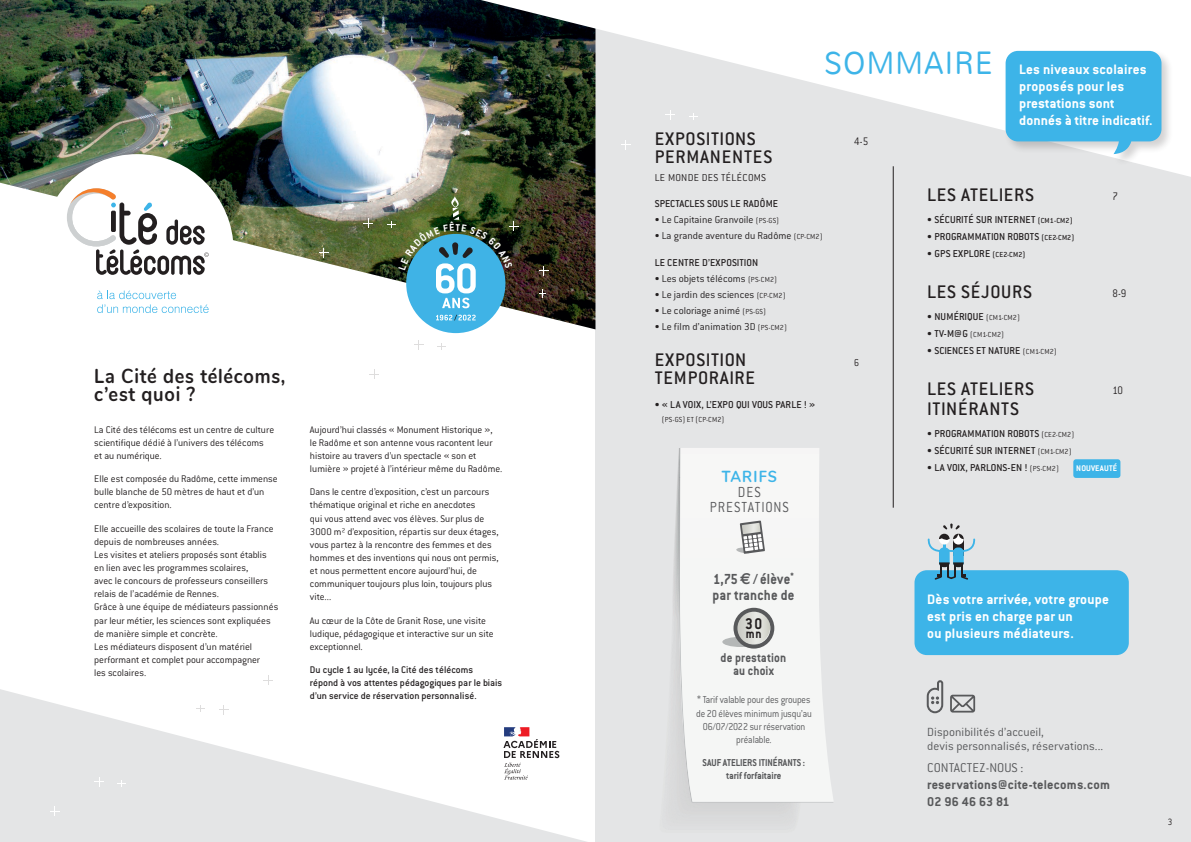
<style>
.page{position:relative;width:1191px;height:842px;background:#fff}
.page>*{position:absolute;margin:0;border:0;box-sizing:border-box;transform-origin:0 0}
.t1{font:700 20.2px/18.2px "Nunito";letter-spacing:.04em;color:#231f20;scale:.9 1}
.t2{font:500 20px/18px "Conduit ITC";letter-spacing:.04em;color:#231f20}
.t3{font:700 17px "Conduit ITC";color:#231f20;scale:.9 1}
.t4{font:700 16px/16px "Conduit ITC";letter-spacing:.015em;color:#58595b;scale:.9 1}
.t5{font:300 16px/15px "Conduit ITC";letter-spacing:.065em;color:#58595b;text-align:center;scale:.9 1}
.t6{font:700 16px "Nunito";letter-spacing:.08em;color:#3db4e8;scale:.9 1}
.t7{font:700 15px/17px "Conduit ITC";letter-spacing:.015em;color:#fff}
.t8{font:700 14px/17px "Conduit ITC";letter-spacing:.015em;color:#58595b}
.t9{font:700 14px/13px "Conduit ITC";letter-spacing:.015em;color:#58595b;text-align:center;scale:.9 1}
.t10{font:300 14px "Conduit ITC";color:#58595b}
.t11{font:700 14px "Conduit ITC";color:#231f20;scale:.9 1}
.t12{font:300 13px/14px "Conduit ITC";letter-spacing:.005em;color:#58595b}
.t13{font:300 12px "Conduit ITC";color:#231f20;scale:.9 1}
.t14{font:500 11px "Conduit ITC";letter-spacing:.015em;color:#231f20}
.t15{font:300 11px "Conduit ITC";letter-spacing:.005em;color:#231f20}
.t16{font:300 11px/13.2px "Conduit ITC";letter-spacing:-.015em;color:#58595b;text-align:center;scale:.9 1}
.t17{font:700 11px/13.2px "Conduit ITC";color:#58595b;text-align:center;scale:.9 1}
.t18{font:300 11px "Conduit ITC";letter-spacing:.025em;color:#231f20}
.t19{font:300 11px "Conduit ITC";letter-spacing:.005em;color:#231f20;scale:.9 1}
.t20{font:300 10.6px/13.1px "Conduit ITC";letter-spacing:-.005em;color:#231f20}
.t21{font:500 10.6px/13.1px "Conduit ITC";color:#231f20}
.t22{font:300 10px "Conduit ITC";color:#231f20;scale:.9 1}
.t23{font:700 9px "Conduit ITC";letter-spacing:.015em;color:#fff}
.t24{font:300 8px "Conduit ITC";letter-spacing:.015em;color:#231f20}
.s1{font-family:"Nunito";font-weight:300;font-size:32px;color:#3db4e8}
.s2{font-size:8px}
.s3{font-weight:300;font-size:8px}
.s4{font-weight:500;font-size:11px}
.s5{font-family:"Euro Sans"}
</style>
<div class="page">
<div style="left:595px;top:0;width:596px;height:842px;background:#e4e5e6"></div>
<svg style="left:0;top:689px;width:587px;height:153px;fill:#e4e5e6"></svg>
<img style="left:0;top:0;width:595px;height:329px">
<hr style="left:893px;top:166px;width:1px;height:342px;background:#231f20">
<svg style="left:219px;top:705px;width:10px;height:10px"></svg>
<svg style="left:197px;top:705px;width:8px;height:7px"></svg>
<svg style="left:263px;top:675px;width:10px;height:10px"></svg>
<svg style="left:414px;top:340px;width:10px;height:10px"></svg>
<svg style="left:437px;top:343px;width:9px;height:7px"></svg>
<svg style="left:369px;top:369px;width:10px;height:10px"></svg>
<svg style="left:94px;top:777px;width:10px;height:10px"></svg>
<svg style="left:118px;top:780px;width:8px;height:7px"></svg>
<svg style="left:50px;top:806px;width:10px;height:10px"></svg>
<svg style="left:926px;top:680px;width:18px;height:34px"></svg>
<svg style="left:950px;top:695px;width:25px;height:17px"></svg>
<svg style="left:481px;top:0;width:710px;height:177px"></svg>
<div style="left:914px;top:570px;width:214px;height:85px;background:#3db4e8;border-radius:12px"></div>
<div style="left:953px;top:547px;width:10px;height:20px;background:#3db4e8;border-radius:5px"></div>
<div style="left:939px;top:547px;width:10px;height:20px;background:#3db4e8;border-radius:5px"></div>
<svg style="left:934px;top:562px;width:34px;height:18px"></svg>
<svg style="left:927px;top:523px;width:48px;height:29px"></svg>
<svg style="left:665px;top:110px;width:10px;height:10px"></svg>
<svg style="left:689px;top:113px;width:8px;height:7px"></svg>
<svg style="left:621px;top:140px;width:10px;height:10px"></svg>
<svg style="left:681px;top:448px;width:152px;height:354px"></svg>
<svg style="left:677px;top:463px;width:113px;height:350px"></svg>
<div style="left:41px;top:154px;width:193px;height:193px;background:#fff;border-radius:50%"></div>
<svg style="left:97px;top:291px;width:112px;height:22px"></svg>
<svg style="left:67px;top:188px;width:142px;height:87px"></svg>
<div style="left:111px;top:211px;width:5px;height:21px;background:#231f20;border-radius:2px"></div>
<div style="left:1003px;top:49px;width:171px;height:117px;background:#231f20;opacity:.2"></div>
<svg style="left:1005px;top:51px;width:156px;height:103px"></svg>
<div style="left:497px;top:718px;width:72px;height:66px;background:#fff"></div>
<svg style="left:503px;top:727px;width:56px;height:53px"></svg>
<div style="left:1073px;top:459px;width:47px;height:19px;background:#3db4e8;border-radius:3px"></div>
<svg style="left:539px;top:266px;width:10px;height:10px"></svg>
<svg style="left:539px;top:289px;width:7px;height:9px"></svg>
<div style="left:406px;top:234px;width:99px;height:99px;background:#3fb3e6;border-radius:50%"></div>
<svg style="left:436px;top:315px;width:40px;height:5px"></svg>
<svg style="left:363px;top:218px;width:10px;height:10px"></svg>
<svg style="left:319px;top:248px;width:10px;height:10px"></svg>
<img style="left:387px;top:196px;width:132px;height:112px">
<h1 class="t1" style="left:94px;top:366px;width:214px">La Cité des télécoms, c’est quoi ?</h1>
<p class="t20" style="left:94px;top:423px;width:181px">La Cité des télécoms est un centre de culture scientifique dédié à l’univers des télécoms et au numérique.</p>
<p class="t20" style="left:94px;top:472px;width:185px">Elle est composée du Radôme, cette immense bulle blanche de 50 mètres de haut et d’un centre d’exposition.</p>
<p class="t20" style="left:94px;top:522px;width:186px">Elle accueille des scolaires de toute la France depuis de nombreuses années.<br>Les visites et ateliers proposés sont établis en lien avec les programmes scolaires,<br>avec le concours de professeurs conseillers relais de l’académie de Rennes.<br>Grâce à une équipe de médiateurs passionnés par leur métier, les sciences sont expliquées de manière simple et concrète.<br>Les médiateurs disposent d’un matériel performant et complet pour accompagner<br>les scolaires.</p>
<p class="t20" style="left:310px;top:423px;width:194px">Aujourd’hui classés « Monument Historique », le Radôme et son antenne vous racontent leur histoire au travers d’un spectacle « son et lumière » projeté à l’intérieur même du Radôme.</p>
<p class="t20" style="left:310px;top:485px;width:190px">Dans le centre d’exposition, c’est un parcours thématique original et riche en anecdotes<br>qui vous attend avec vos élèves. Sur plus de 3000 m² d’exposition, répartis sur deux étages, vous partez à la rencontre des femmes et des hommes et des inventions qui nous ont permis, et nous permettent encore aujourd’hui, de communiquer toujours plus loin, toujours plus vite...</p>
<p class="t20" style="left:310px;top:614px;width:185px">Au cœur de la Côte de Granit Rose, une visite ludique, pédagogique et interactive sur un site exceptionnel.</p>
<p class="t21" style="left:310px;top:663px;width:194px">Du cycle 1 au lycée, la Cité des télécoms répond à vos attentes pédagogiques par le biais d’un service de réservation personnalisé.</p>
<h3 class="t7" style="left:1019px;top:61px;width:135px;text-indent:-195px"><span class="s1">SOMMAIRE</span> Les niveaux scolaires proposés pour les prestations sont donnés à titre indicatif.</h3>
<h2 class="t2" style="left:654px;top:130px;width:119px">EXPOSITIONS<br>PERMANENTES</h2>
<p class="t18" style="left:654px;top:172px;width:113px">LE MONDE DES TÉLÉCOMS</p>
<p class="t14" style="left:654px;top:197px;width:125px">SPECTACLES SOUS LE RADÔME</p>
<p class="t15" style="left:654px;top:214px;width:126px">• Le Capitaine Granvoile <span class="s2">(PS-GS)</span></p>
<p class="t15" style="left:654px;top:230px;width:169px">• La grande aventure du Radôme <span class="s2">(CP-CM2)</span></p>
<p class="t14" style="left:654px;top:256px;width:105px">LE CENTRE D’EXPOSITION</p>
<p class="t15" style="left:654px;top:273px;width:124px">• Les objets télécoms <span class="s2">(PS-CM2)</span></p>
<p class="t15" style="left:654px;top:289px;width:132px">• Le jardin des sciences <span class="s2">(CP-CM2)</span></p>
<p class="t15" style="left:654px;top:305px;width:113px">• Le coloriage animé <span class="s2">(PS-GS)</span></p>
<p class="t15" style="left:654px;top:321px;width:134px">• Le film d’animation 3D <span class="s2">(PS-CM2)</span></p>
<h2 class="t2" style="left:654px;top:351px;width:102px">EXPOSITION<br>TEMPORAIRE</h2>
<p class="t14" style="left:654px;top:398px;width:162px">• « LA VOIX, L’EXPO QUI VOUS PARLE ! »</p>
<p class="t24" style="left:662px;top:415px;width:64px">(PS-GS) ET (CP-CM2)</p>
<h3 class="t6" style="left:721px;top:465px;width:63px">TARIFS</h3>
<h3 class="t5" style="left:710px;top:485px;width:89px">DES<br>PRESTATIONS</h3>
<p class="t13" style="left:854px;top:134px;width:17px">4-5</p>
<p class="t19" style="left:854px;top:356px;width:7px">6</p>
<h2 class="t2" style="left:927px;top:185px;width:108px">LES ATELIERS</h2>
<p class="t14" style="left:927px;top:213px;width:147px">• SÉCURITÉ SUR INTERNET <span class="s2">(CM1-CM2)</span></p>
<p class="t14" style="left:927px;top:230px;width:149px">• PROGRAMMATION ROBOTS <span class="s2">(CE2-CM2)</span></p>
<p class="t14" style="left:927px;top:247px;width:100px">• GPS EXPLORE <span class="s2">(CE2-CM2)</span></p>
<h2 class="t2" style="left:927px;top:282px;width:106px">LES SÉJOURS</h2>
<p class="t14" style="left:927px;top:310px;width:94px">• NUMÉRIQUE <span class="s3">(CM1-CM2)</span></p>
<p class="t24" style="left:927px;top:330px;width:78px"><span class="s4">• TV-M@G</span> (CM1-CM2)</p>
<p class="t14" style="left:927px;top:344px;width:131px">• SCIENCES ET NATURE <span class="s3">(CM1-CM2)</span></p>
<h2 class="t2" style="left:927px;top:378px;width:108px;line-height:20px">LES ATELIERS<br>ITINÉRANTS</h2>
<p class="t14" style="left:927px;top:427px;width:148px">• PROGRAMMATION ROBOTS <span class="s3">(CE2-CM2)</span></p>
<p class="t14" style="left:927px;top:444px;width:146px">• SÉCURITÉ SUR INTERNET <span class="s3">(CM1-CM2)</span></p>
<p class="t14" style="left:927px;top:461px;width:133px">• LA VOIX, PARLONS-EN ! <span class="s3">(PS-CM2)</span></p>
<p class="t13" style="left:1112px;top:190px;width:8px">7</p>
<p class="t13" style="left:1112px;top:287px;width:17px">8-9</p>
<p class="t13" style="left:1112px;top:384px;width:13px">10</p>
<p class="t23" style="left:1076px;top:463px;width:42px">NOUVEAUTÉ</p>
<h3 class="t4" style="left:712px;top:571px;width:92px">1,75 <span class="s5">€</span> / élève<sup>* </sup>par tranche de</h3>
<h3 class="t3" style="left:745px;top:613px;width:20px">30</h3>
<h3 class="t11" style="left:745px;top:626px;width:19px">mn</h3>
<h3 class="t9" style="left:720px;top:651px;width:75px">de prestation au choix</h3>
<p class="t16" style="left:696px;top:693px;width:130px">* Tarif valable pour des groupes de 20 élèves minimum jusqu’au<br>06/07/2022 sur réservation préalable.</p>
<p class="t17" style="left:702px;top:756px;width:116px">SAUF ATELIERS ITINÉRANTS : tarif forfaitaire</p>
<h3 class="t7" style="left:927px;top:591px;width:183px">Dès votre arrivée, votre groupe est pris en charge par un<br>ou plusieurs médiateurs.</h3>
<p class="t12" style="left:927px;top:725px;width:177px">Disponibilités d’accueil,<br>devis personnalisés, réservations...</p>
<h3 class="t10" style="left:927px;top:760px;width:98px">CONTACTEZ-NOUS :</h3>
<h3 class="t8" style="left:927px;top:776px;width:184px">reservations@cite-telecoms.com<br>02 96 46 63 81</h3>
<p class="t22" style="left:1167px;top:816px;width:7px">3</p>
</div>
